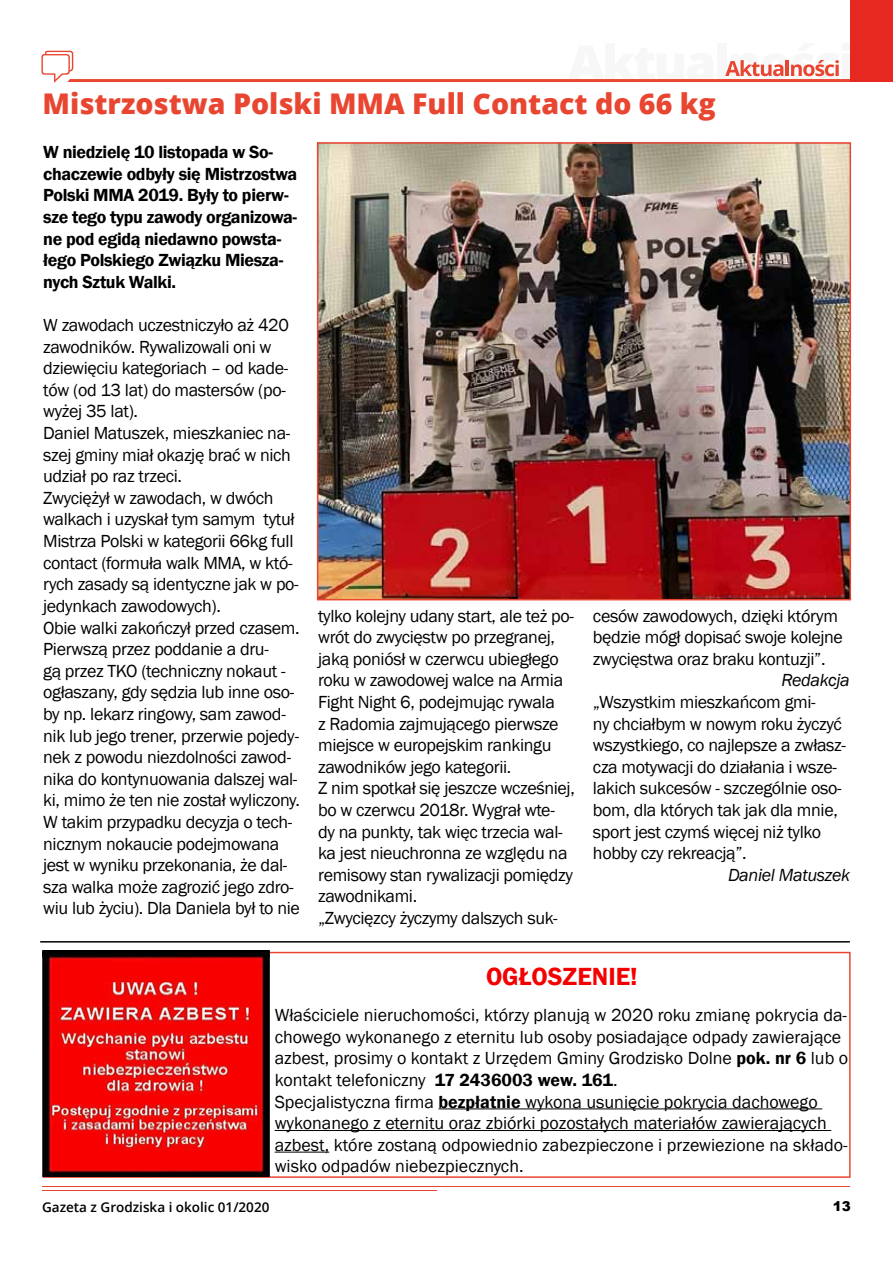
<style>
.page{position:relative;width:893px;height:1263px;background:#fff}
.page>*{position:absolute;margin:0;border:0;box-sizing:border-box;transform-origin:0 0}
.t1{font:800 28.5px "Open Sans";color:#e94631}
.t2{font:600 25.5px "Franklin Gothic";color:#f50000}
.t3{font:18px/21.6px "Franklin Gothic";letter-spacing:-.02em;color:#000}
.t4{font:18px/21.6px "Franklin Gothic";color:#000}
.t5{font:600 18px/21.6px "Franklin Gothic";letter-spacing:-.02em;color:#000}
.t6{font:italic 18px "Franklin Gothic";letter-spacing:-.02em;color:#000}
.t7{font:600 13.5px "Open Sans";color:#000}
.t8{font:900 13.5px "Arial";color:#000}
.s1{font-weight:600}
</style>
<div class="page">
<hr style="left:42px;top:1186px;width:808px;height:1px;background:#e94631">
<hr style="left:42px;top:1190px;width:394px;height:1px;background:#e94631">
<svg style="left:41px;top:50px;width:809px;height:33px"></svg>
<div style="left:850px;top:0;width:43px;height:82px;background:#e72820"></div>
<img style="left:320px;top:145px;width:528px;height:452px">
<div style="left:317px;top:142px;width:534px;height:458px;border:2px solid #e94631"></div>
<hr style="left:438px;top:1108px;width:384px;height:1px;background:#000">
<hr style="left:275px;top:1130px;width:556px;height:1px;background:#000">
<hr style="left:275px;top:1152px;width:54px;height:1px;background:#000">
<div style="left:43px;top:952px;width:808px;height:226px;border:2px solid #e94631"></div>
<img style="left:43px;top:950px;width:227px;height:226px">
<hr style="left:40px;top:941px;width:810px;height:1px;background:#000">
<h1 class="t1" style="left:43px;top:82px;width:675px">Mistrzostwa Polski MMA Full Contact do 66 kg</h1>
<p class="t5" style="left:43px;top:142px;width:256px">W niedzielę 10 listopada w So&shy;chaczewie odbyły się Mistrzostwa<br>Polski MMA 2019. Były to pierw&shy;sze tego typu zawody organizowa&shy;ne pod egidą niedawno powsta&shy;łego Polskiego Związku Miesza&shy;nych Sztuk Walki.</p>
<p class="t3" style="left:43px;top:315px;width:258px">W zawodach uczestniczyło aż 420 zawodników. Rywalizowali oni w dziewięciu kategoriach – od kade&shy;tów (od 13 lat) do mastersów (po&shy;wyżej 35 lat).<br>Daniel Matuszek, mieszkaniec na&shy;szej gminy miał okazję brać w nich udział po raz trzeci.<br>Zwyciężył w zawodach, w dwóch walkach i uzyskał tym samym tytuł<br>Mistrza Polski w kategorii 66kg full contact (formuła walk MMA, w któ&shy;rych zasady są identyczne jak w po&shy;jedynkach zawodowych).<br>Obie walki zakończył przed czasem.<br>Pierwszą przez poddanie a dru-<br>gą przez TKO (techniczny nokaut - ogłaszany, gdy sędzia lub inne oso&shy;by np. lekarz ringowy, sam zawod&shy;nik lub jego trener, przerwie pojedy&shy;nek z powodu niezdolności zawod&shy;nika do kontynuowania dalszej wal&shy;ki, mimo że ten nie został wyliczony.<br>W takim przypadku decyzja o tech&shy;nicznym nokaucie podejmowana jest w wyniku przekonania, że dal&shy;sza walka może zagrozić jego zdro&shy;wiu lub życiu). Dla Daniela był to nie</p>
<p class="t3" style="left:318px;top:605px;width:258px">tylko kolejny udany start, ale też po&shy;wrót do zwycięstw po przegranej, jaką poniósł w czerwcu ubiegłego roku w zawodowej walce na Armia<br>Fight Night 6, podejmując rywala<br>z Radomia zajmującego pierwsze miejsce w europejskim rankingu zawodników jego kategorii.<br>Z nim spotkał się jeszcze wcześniej, bo w czerwcu 2018r. Wygrał wte&shy;dy na punkty, tak więc trzecia wal&shy;ka jest nieuchronna ze względu na remisowy stan rywalizacji pomiędzy zawodnikami.<br>„Zwycięzcy życzymy dalszych suk-</p>
<p class="t3" style="left:593px;top:605px;width:251px">cesów zawodowych, dzięki którym będzie mógł dopisać swoje kolejne zwycięstwa oraz braku kontuzji”.</p>
<p class="t6" style="left:781px;top:669px;width:70px">Redakcja</p>
<p class="t3" style="left:593px;top:691px;width:255px">„Wszystkim mieszkańcom gmi-<br>ny chciałbym w nowym roku życzyć wszystkiego, co najlepsze a zwłasz&shy;cza motywacji do działania i wsze&shy;lakich sukcesów - szczególnie oso&shy;bom, dla których tak jak dla mnie, sport jest czymś więcej niż tylko hobby czy rekreacją”.</p>
<p class="t6" style="left:728px;top:863px;width:123px">Daniel Matuszek</p>
<h2 class="t2" style="left:486px;top:961px;width:153px">OGŁOSZENIE!</h2>
<p class="t4" style="left:275px;top:1005px;width:575px">Właściciele nieruchomości, którzy planują w 2020 roku zmianę pokrycia da&shy;chowego wykonanego z eternitu lub osoby posiadające odpady zawierające azbest, prosimy o kontakt z Urzędem Gminy Grodzisko Dolne <span class="s1">pok. nr 6</span> lub o kontakt telefoniczny <span class="s1">17 2436003 wew. 161</span>.<br>Specjalistyczna firma <span class="s1">bezpłatnie</span> wykona usunięcie pokrycia dachowego wykonanego z eternitu oraz zbiórki pozostałych materiałów zawierających azbest, które zostaną odpowiednio zabezpieczone i przewiezione na składo&shy;wisko odpadów niebezpiecznych.</p>
<p class="t7" style="left:42px;top:1198px;width:229px">Gazeta z Grodziska i okolic 01/2020</p>
<p class="t8" style="left:833px;top:1196px;width:20px">13</p>
</div>
